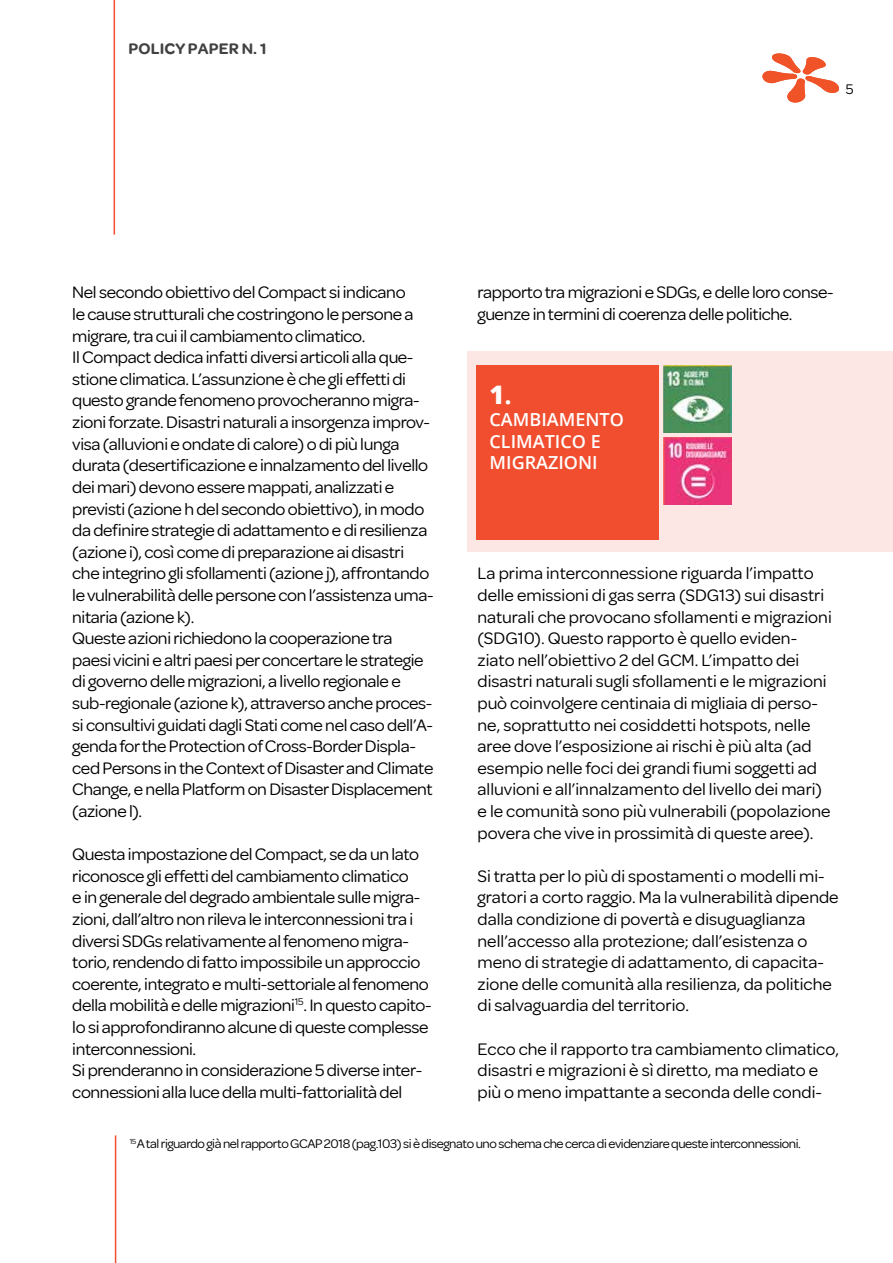
<style>
.page{position:relative;width:893px;height:1263px;background:#fff}
.page>*{position:absolute;margin:0;border:0;box-sizing:border-box;transform-origin:0 0}
.t1{font:800 25.5px "Open Sans";color:#fff}
.t2{font:18px/21.6px "Omnes";letter-spacing:-.02em;color:#000}
.t3{font:18px/21.6px "Omnes";color:#000}
.t4{font:600 18px/21.6px "Open Sans";color:#fff}
.t5{font:600 16.5px "Omnes";letter-spacing:.01em;color:#414042}
.t6{font:15px "Omnes";color:#000}
.t7{font:13.5px "Omnes";letter-spacing:-.03em;color:#000}
.s1{font-weight:700}
</style>
<div class="page">
<div style="left:468px;top:351px;width:425px;height:201px;background:#fde7e4"></div>
<svg style="left:762px;top:53px;width:77px;height:50px"></svg>
<hr style="left:115px;top:1135px;width:1px;height:128px;background:#f14e2f">
<hr style="left:114px;top:0;width:1px;height:235px;background:#f14e2f">
<div style="left:476px;top:366px;width:182px;height:174px;background:#f14e2f"></div>
<img style="left:663px;top:366px;width:68px;height:66px">
<img style="left:663px;top:438px;width:68px;height:66px">
<p class="t5" style="left:129px;top:37px;width:139px">POLICY PAPER N. 1</p>
<p class="t6" style="left:846px;top:79px;width:9px">5</p>
<p class="t2" style="left:72px;top:281px;width:363px">Nel secondo obiettivo del Compact si indicano<br>le cause strutturali che costringono le persone a migrare, tra cui il cambiamento climatico.<br>Il Compact dedica infatti diversi articoli alla que&shy;stione climatica. L’assunzione è che gli effetti di questo grande fenomeno provocheranno migra&shy;zioni forzate. Disastri naturali a insorgenza improv&shy;visa (alluvioni e ondate di calore) o di più lunga durata (desertificazione e innalzamento del livello dei mari) devono essere mappati, analizzati e previsti (azione h del secondo obiettivo), in modo da definire strategie di adattamento e di resilienza (azione i), così come di preparazione ai disastri che integrino gli sfollamenti (azione j), affrontando le vulnerabilità delle persone con l’assistenza uma&shy;nitaria (azione k).<br>Queste azioni richiedono la cooperazione tra paesi vicini e altri paesi per concertare le strategie di governo delle migrazioni, a livello regionale e sub-regionale (azione k), attraverso anche proces&shy;si consultivi guidati dagli Stati come nel caso dell’A&shy;genda for the Protection of Cross-Border Displa&shy;ced Persons in the Context of Disaster and Climate Change, e nella Platform on Disaster Displacement (azione l).</p>
<p class="t2" style="left:72px;top:842px;width:361px">Questa impostazione del Compact, se da un lato riconosce gli effetti del cambiamento climatico<br>e in generale del degrado ambientale sulle migra&shy;zioni, dall’altro non rileva le interconnessioni tra i diversi SDGs relativamente al fenomeno migra&shy;torio, rendendo di fatto impossibile un approccio coerente, integrato e multi-settoriale al fenomeno della mobilità e delle migrazioni<sup>15</sup>. In questo capito&shy;lo si approfondiranno alcune di queste complesse interconnessioni.<br>Si prenderanno in considerazione 5 diverse inter&shy;connessioni alla luce della multi-fattorialità del</p>
<p class="t2" style="left:477px;top:281px;width:358px">rapporto tra migrazioni e SDGs, e delle loro conse&shy;guenze in termini di coerenza delle politiche.</p>
<h1 class="t1" style="left:490px;top:376px;width:24px">1<span class="s1">.</span></h1>
<p class="t4" style="left:490px;top:408px;width:136px">CAMBIAMENTO<br>CLIMATICO E<br>MIGRAZIONI</p>
<p class="t3" style="left:477px;top:561px;width:356px">La prima interconnessione riguarda l’impatto delle emissioni di gas serra (SDG13) sui disastri naturali che provocano sfollamenti e migrazioni (SDG10). Questo rapporto è quello eviden&shy;ziato nell’obiettivo 2 del GCM. L’impatto dei disastri naturali sugli sfollamenti e le migrazioni può coinvolgere centinaia di migliaia di perso&shy;ne, soprattutto nei cosiddetti hotspots, nelle aree dove l’esposizione ai rischi è più alta (ad esempio nelle foci dei grandi fiumi soggetti ad alluvioni e all’innalzamento del livello dei mari) e le comunità sono più vulnerabili (popolazione povera che vive in prossimità di queste aree).</p>
<p class="t3" style="left:477px;top:864px;width:363px">Si tratta per lo più di spostamenti o modelli mi&shy;gratori a corto raggio. Ma la vulnerabilità dipende dalla condizione di povertà e disuguaglianza nell’accesso alla protezione; dall’esistenza o meno di strategie di adattamento, di capacita&shy;zione delle comunità alla resilienza, da politiche di salvaguardia del territorio.</p>
<p class="t3" style="left:477px;top:1037px;width:363px">Ecco che il rapporto tra cambiamento climatico, disastri e migrazioni è sì diretto, ma mediato e più o meno impattante a seconda delle condi-</p>
<p class="t7" style="left:130px;top:1135px;width:673px"><sup>15</sup> A tal riguardo già nel rapporto GCAP 2018 (pag.103) si è disegnato uno schema che cerca di evidenziare queste interconnessioni.</p>
</div>
